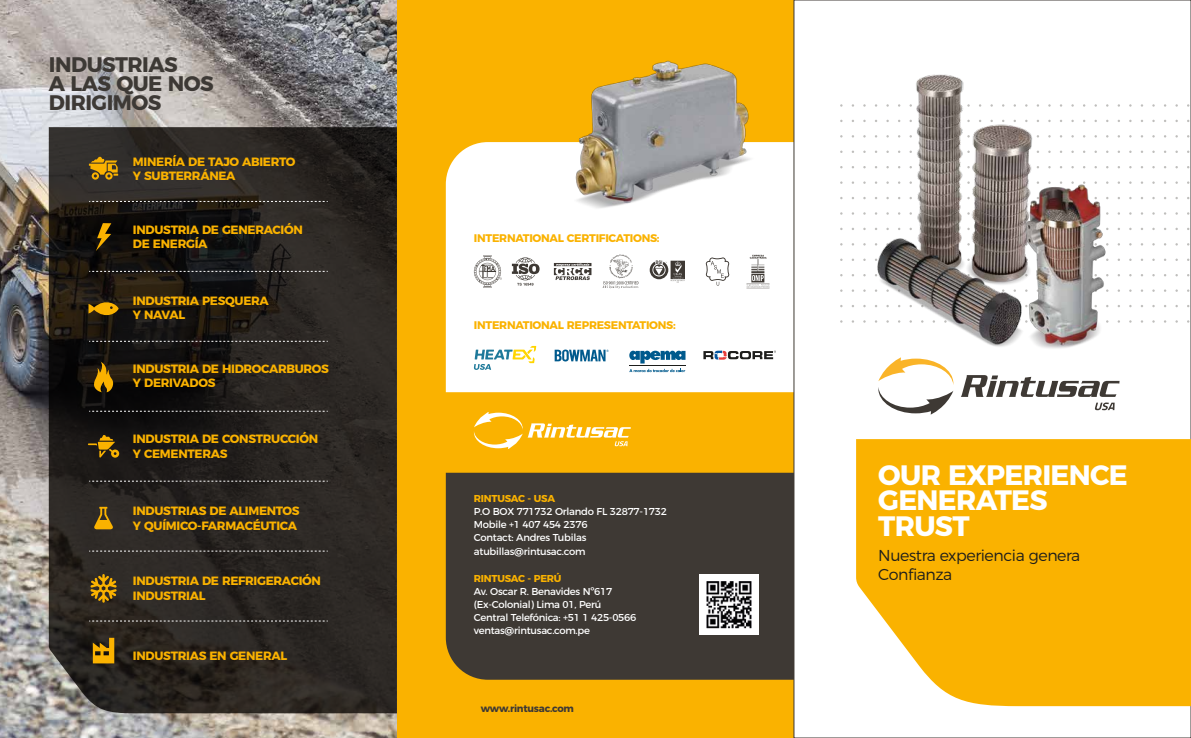
<style>
.page{position:relative;width:1191px;height:738px;background:#fff}
.page>*{position:absolute;margin:0;border:0;box-sizing:border-box;transform-origin:0 0}
.t1{font:700 28px/25.2px "Montserrat";letter-spacing:-.025em;color:#fff}
.t2{font:700 21px/19px "Montserrat";letter-spacing:-.025em;color:#3d3935}
.t3{font:300 15.8px/18.4px "Montserrat";letter-spacing:-.025em;color:#1d1d1b}
.t4{font:700 12px/14.4px "Montserrat";letter-spacing:-.025em;color:#fab200}
.t5{font:700 11px "Montserrat";letter-spacing:-.025em;color:#fab200}
.t6{font:10px/13px "Montserrat";letter-spacing:-.025em;color:#fff}
.t7{font:700 10px "Montserrat";letter-spacing:-.025em;color:#fab200}
.t8{font:700 10px "Montserrat";letter-spacing:-.025em;color:#3e3934}
</style>
<div class="page">
<div style="left:397px;top:0;width:397px;height:737px;background:#fab200"></div>
<div style="left:446px;top:142px;width:348px;height:250px;background:#fff"></div>
<div style="left:446px;top:472px;width:348px;height:207px;background:#3e3934"></div>
<svg style="left:856px;top:439px;width:334px;height:266px;background:#fab711"></svg>
<svg style="left:1095px;top:402px;width:19px;height:8px"></svg>
<svg style="left:961px;top:375px;width:55px;height:21px"></svg>
<svg style="left:1021px;top:395px;width:54px;height:1px"></svg>
<svg style="left:1078px;top:395px;width:38px;height:1px"></svg>
<svg style="left:878px;top:368px;width:75px;height:46px"></svg>
<img style="left:863px;top:74px;width:209px;height:294px">
<img style="left:981px;top:140px;width:173px;height:255px">
<img style="left:0;top:0;width:397px;height:737px">
<svg style="left:49px;top:127px;width:348px;height:585px;background:#27231f"></svg>
<svg style="left:89px;top:201px;width:239px;height:1px"></svg>
<svg style="left:89px;top:271px;width:239px;height:1px"></svg>
<svg style="left:89px;top:340px;width:239px;height:1px"></svg>
<svg style="left:89px;top:410px;width:239px;height:1px"></svg>
<svg style="left:89px;top:480px;width:239px;height:1px"></svg>
<svg style="left:89px;top:550px;width:239px;height:1px"></svg>
<svg style="left:89px;top:620px;width:239px;height:1px"></svg>
<svg style="left:89px;top:157px;width:29px;height:22px"></svg>
<svg style="left:96px;top:223px;width:15px;height:28px"></svg>
<svg style="left:88px;top:297px;width:31px;height:23px"></svg>
<svg style="left:93px;top:361px;width:22px;height:31px"></svg>
<svg style="left:88px;top:434px;width:31px;height:23px"></svg>
<svg style="left:93px;top:637px;width:21px;height:26px"></svg>
<svg style="left:90px;top:573px;width:27px;height:29px"></svg>
<svg style="left:93px;top:506px;width:21px;height:23px"></svg>
<img style="left:700px;top:573px;width:58px;height:61px">
<svg style="left:474px;top:255px;width:28px;height:32px"></svg>
<svg style="left:512px;top:257px;width:27px;height:28px"></svg>
<svg style="left:649px;top:260px;width:36px;height:22px"></svg>
<svg style="left:554px;top:263px;width:37px;height:17px"></svg>
<svg style="left:602px;top:254px;width:36px;height:34px"></svg>
<svg style="left:705px;top:257px;width:24px;height:28px"></svg>
<svg style="left:746px;top:254px;width:23px;height:34px"></svg>
<svg style="left:703px;top:350px;width:73px;height:10px"></svg>
<svg style="left:554px;top:349px;width:54px;height:12px"></svg>
<svg style="left:629px;top:350px;width:56px;height:22px"></svg>
<svg style="left:474px;top:345px;width:62px;height:24px"></svg>
<svg style="left:474px;top:412px;width:157px;height:36px"></svg>
<img style="left:566px;top:60px;width:191px;height:159px">
<h2 class="t2" style="left:49px;top:53px;width:166px">INDUSTRIAS<br>A LAS QUE NOS<br>DIRIGIMOS</h2>
<p class="t4" style="left:133px;top:153px;width:164px">MINERÍA DE TAJO ABIERTO<br>Y SUBTERRÁNEA</p>
<p class="t4" style="left:133px;top:221px;width:171px">INDUSTRIA DE GENERACIÓN<br>DE ENERGÍA</p>
<p class="t4" style="left:133px;top:292px;width:137px">INDUSTRIA PESQUERA<br>Y NAVAL</p>
<p class="t4" style="left:133px;top:360px;width:198px">INDUSTRIA DE HIDROCARBUROS<br>Y DERIVADOS</p>
<p class="t4" style="left:133px;top:430px;width:187px">INDUSTRIA DE CONSTRUCCIÓN<br>Y CEMENTERAS</p>
<p class="t4" style="left:133px;top:502px;width:168px">INDUSTRIAS DE ALIMENTOS<br>Y QUÍMICO-FARMACÉUTICA</p>
<p class="t4" style="left:133px;top:572px;width:190px">INDUSTRIA DE REFRIGERACIÓN<br>INDUSTRIAL</p>
<p class="t4" style="left:133px;top:647px;width:156px">INDUSTRIAS EN GENERAL</p>
<p class="t5" style="left:474px;top:229px;width:187px">INTERNATIONAL CERTIFICATIONS:</p>
<p class="t5" style="left:474px;top:315px;width:203px">INTERNATIONAL REPRESENTATIONS:</p>
<p class="t7" style="left:474px;top:490px;width:83px">RINTUSAC - USA</p>
<p class="t6" style="left:474px;top:504px;width:194px">P.O BOX 771732 Orlando FL 32877-1732<br>Mobile +1 407 454 2376<br>Contact: Andres Tubilas atubillas@rintusac.com</p>
<p class="t7" style="left:474px;top:569px;width:89px">RINTUSAC - PERÚ</p>
<p class="t6" style="left:474px;top:583px;width:164px">Av. Oscar R. Benavides Nº617 (Ex-Colonial) Lima 01, Perú<br>Central Telefónica: +51 1 425-0566 ventas@rintusac.com.pe</p>
<p class="t8" style="left:480px;top:699px;width:95px">www.rintusac.com</p>
<h1 class="t1" style="left:878px;top:460px;width:251px">OUR EXPERIENCE<br>GENERATES<br>TRUST</h1>
<h3 class="t3" style="left:878px;top:544px;width:203px">Nuestra experiencia genera<br>Confianza</h3>
</div>
